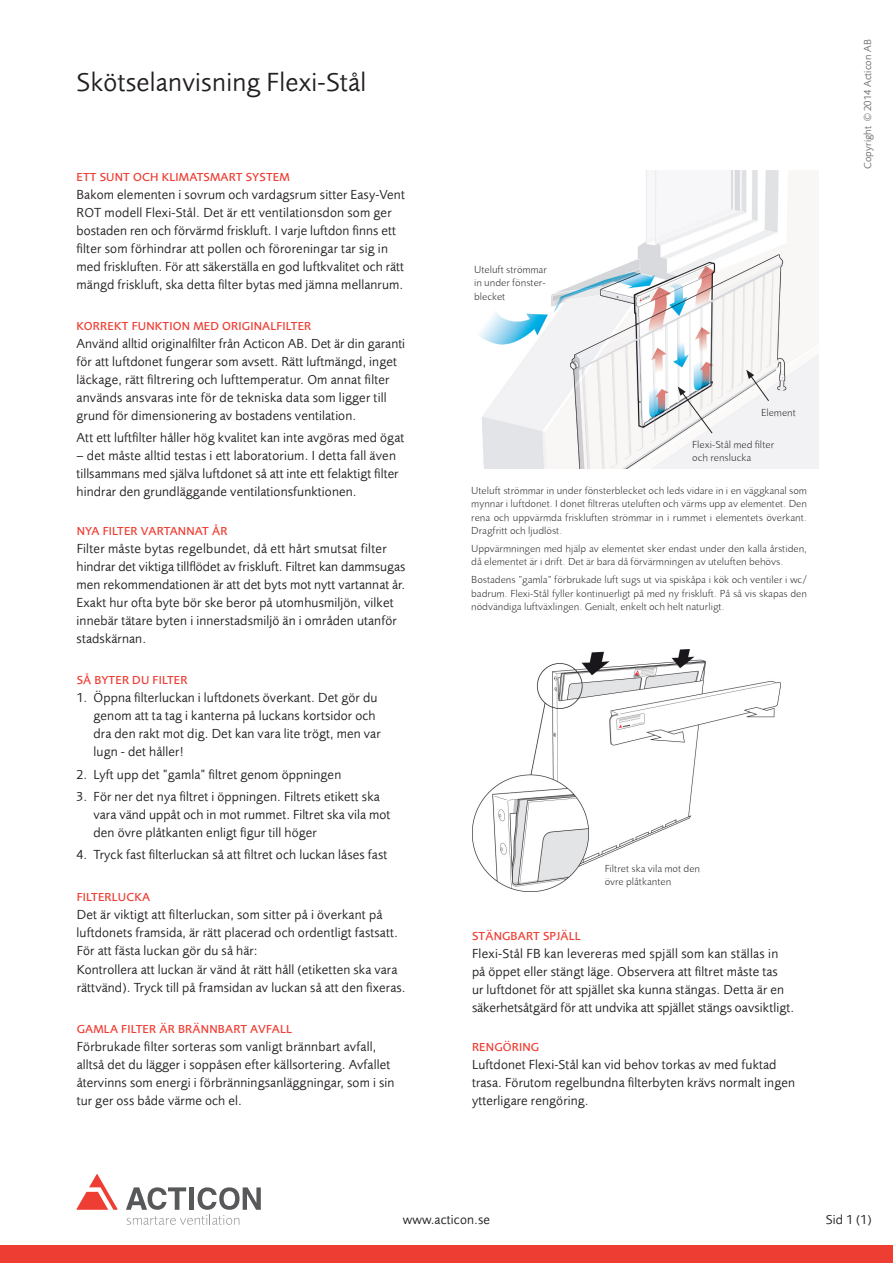
<style>
.page{position:relative;width:893px;height:1263px;background:#fff}
.page>*{position:absolute;margin:0;border:0;box-sizing:border-box;transform-origin:0 0}
.t1{font:27px "Foundry Sans";letter-spacing:.01em;color:#231f20}
.Brödtext{font:13.5px/18px "Foundry Sans";letter-spacing:.01em;color:#231f20}
.Brödtext_3_mm_mellan{font:13.5px/18px "Foundry Sans";letter-spacing:.01em;color:#231f20}
.Brödtext-2{font:500 12px "Foundry Sans";letter-spacing:.015em;color:#ee3e34}
.Bröd{font:300 10.5px/13.5px "Foundry Sans";letter-spacing:.01em;color:#231f20;text-align:justify}
.t2{font:10.5px "Foundry Sans";letter-spacing:.01em;color:#6c6d70}
</style>
<div class="page">
<img style="left:472px;top:649px;width:309px;height:242px">
<svg style="left:77px;top:1174px;width:41px;height:36px"></svg>
<svg style="left:126px;top:1187px;width:135px;height:38px"></svg>
<div style="left:0;top:1246px;width:893px;height:17px;background:#ee3e34"></div>
<img style="left:479px;top:170px;width:339px;height:299px">
<svg style="left:746px;top:370px;width:23px;height:31px"></svg>
<svg style="left:678px;top:387px;width:35px;height:47px"></svg>
<p class="t1" style="left:77px;top:67px;width:291px">Skötselanvisning Flexi-Stål</p>
<p class="Brödtext-2" style="left:77px;top:170px;width:215px">ETT SUNT OCH KLIMATSMART SYSTEM</p>
<p class="Brödtext" style="left:77px;top:186px;width:330px">Bakom elementen i sovrum och vardagsrum sitter Easy-Vent ROT modell Flexi-Stål. Det är ett ventilationsdon som ger bostaden ren och förvärmd friskluft. I varje luftdon finns ett filter som förhindrar att pollen och föroreningar tar sig in med friskluften. För att säkerställa en god luftkvalitet och rätt mängd friskluft, ska detta filter bytas med jämna mellanrum.</p>
<p class="Brödtext-2" style="left:77px;top:319px;width:236px">KORREKT FUNKTION MED ORIGINALFILTER</p>
<p class="Brödtext" style="left:77px;top:334px;width:330px">Använd alltid originalfilter från Acticon AB. Det är din garanti för att luftdonet fungerar som avsett. Rätt luftmängd, inget läckage, rätt filtrering och lufttemperatur. Om annat filter</p>
<p class="Brödtext" style="left:77px;top:388px;width:312px">används ansvaras inte för de tekniska data som ligger till grund för dimensionering av bostadens ventilation.</p>
<p class="Brödtext" style="left:77px;top:429px;width:329px">Att ett luftfilter håller hög kvalitet kan inte avgöras med ögat</p>
<p class="Brödtext" style="left:77px;top:447px;width:324px">– det måste alltid testas i ett laboratorium. I detta fall även tillsammans med själva luftdonet så att inte ett felaktigt filter hindrar den grundläggande ventilationsfunktionen.</p>
<p class="Brödtext-2" style="left:77px;top:524px;width:152px">NYA FILTER VARTANNAT ÅR</p>
<p class="Brödtext" style="left:77px;top:540px;width:330px">Filter måste bytas regelbundet, då ett hårt smutsat filter hindrar det viktiga tillflödet av friskluft. Filtret kan dammsugas men rekommendationen är att det byts mot nytt vartannat år.<br>Exakt hur ofta byte bör ske beror på utomhusmiljön, vilket innebär tätare byten i innerstadsmiljö än i områden utanför stadskärnan.</p>
<p class="Brödtext-2" style="left:77px;top:673px;width:112px">SÅ BYTER DU FILTER</p>
<p class="Brödtext" style="left:77px;top:688px;width:302px">1. Öppna filterluckan i luftdonets överkant. Det gör du</p>
<p class="Brödtext" style="left:94px;top:707px;width:289px">genom att ta tag i kanterna på luckans kortsidor och dra den rakt mot dig. Det kan vara lite trögt, men var lugn - det håller!</p>
<p class="Brödtext_3_mm_mellan" style="left:77px;top:765px;width:266px">2. Lyft upp det ”gamla” filtret genom öppningen</p>
<p class="Brödtext_3_mm_mellan" style="left:94px;top:787px;width:298px;text-indent:-17px">3. För ner det nya filtret i öppningen. Filtrets etikett ska vara vänd uppåt och in mot rummet. Filtret ska vila mot</p>
<p class="Brödtext_3_mm_mellan" style="left:94px;top:823px;width:225px">den övre plåtkanten enligt figur till höger</p>
<p class="Brödtext_3_mm_mellan" style="left:77px;top:845px;width:312px">4. Tryck fast filterluckan så att filtret och luckan låses fast</p>
<p class="Brödtext-2" style="left:77px;top:890px;width:75px">FILTERLUCKA</p>
<p class="Brödtext" style="left:77px;top:906px;width:323px">Det är viktigt att filterluckan, som sitter på i överkant på luftdonets framsida, är rätt placerad och ordentligt fastsatt.</p>
<p class="Brödtext" style="left:77px;top:942px;width:183px">För att fästa luckan gör du så här:</p>
<p class="Brödtext" style="left:77px;top:960px;width:322px">Kontrollera att luckan är vänd åt rätt håll (etiketten ska vara</p>
<p class="Brödtext" style="left:77px;top:978px;width:331px">rättvänd). Tryck till på framsidan av luckan så att den fixeras.</p>
<p class="Brödtext-2" style="left:77px;top:1022px;width:217px">GAMLA FILTER ÄR BRÄNNBART AVFALL</p>
<p class="Brödtext" style="left:77px;top:1037px;width:301px">Förbrukade filter sorteras som vanligt brännbart avfall,</p>
<p class="Brödtext" style="left:77px;top:1055px;width:315px">alltså det du lägger i soppåsen efter källsortering. Avfallet</p>
<p class="Brödtext" style="left:77px;top:1073px;width:319px">återvinns som energi i förbränningsanläggningar, som i sin</p>
<p class="Brödtext" style="left:77px;top:1092px;width:167px">tur ger oss både värme och el.</p>
<p class="Bröd" style="left:474px;top:262px;width:74px">Uteluft strömmar in under fönster&shy;blecket</p>
<p class="Bröd" style="left:761px;top:405px;width:36px">Element</p>
<p class="Bröd" style="left:692px;top:437px;width:83px">Flexi-Stål med filter</p>
<p class="Bröd" style="left:692px;top:451px;width:60px">och renslucka</p>
<p class="Bröd" style="left:471px;top:483px;width:337px">Uteluft strömmar in under fönsterblecket och leds vidare in i en väggkanal som mynnar i luftdonet. I donet filtreras uteluften och värms upp av elementet. Den rena och uppvärmda friskluften strömmar in i rummet i elementets överkant.<br>Dragfritt och ljudlöst.</p>
<p class="Bröd" style="left:471px;top:542px;width:337px">Uppvärmningen med hjälp av elementet sker endast under den kalla årstiden, då elementet är i drift. Det är bara då förvärmningen av uteluften behövs.</p>
<p class="Bröd" style="left:471px;top:573px;width:337px">Bostadens ”gamla” förbrukade luft sugs ut via spiskåpa i kök och ventiler i wc/ badrum. Flexi-Stål fyller kontinuerligt på med ny friskluft. På så vis skapas den nödvändiga luftväxlingen. Genialt, enkelt och helt naturligt.</p>
<p class="t2" style="left:861px;top:169px;width:131px;rotate:-90deg">Copyright © 2014 Acticon AB</p>
<p class="Bröd" style="left:605px;top:861px;width:97px">Filtret ska vila mot den</p>
<p class="Bröd" style="left:605px;top:875px;width:68px">övre plåtkanten</p>
<p class="Brödtext-2" style="left:472px;top:929px;width:110px">STÄNGBART SPJÄLL</p>
<p class="Brödtext" style="left:472px;top:944px;width:324px">Flexi-Stål FB kan levereras med spjäll som kan ställas in på öppet eller stängt läge. Observera att filtret måste tas<br>ur luftdonet för att spjället ska kunna stängas. Detta är en säkerhetsåtgärd för att undvika att spjället stängs oavsiktligt.</p>
<p class="Brödtext-2" style="left:472px;top:1040px;width:69px">RENGÖRING</p>
<p class="Brödtext" style="left:472px;top:1055px;width:324px">Luftdonet Flexi-Stål kan vid behov torkas av med fuktad trasa. Förutom regelbundna filterbyten krävs normalt ingen</p>
<p class="Brödtext" style="left:472px;top:1091px;width:118px">ytterligare rengöring.</p>
<p class="Brödtext" style="left:403px;top:1210px;width:89px">www.acticon.se</p>
<p class="Brödtext" style="left:826px;top:1211px;width:47px">Sid 1 (1)</p>
</div>
